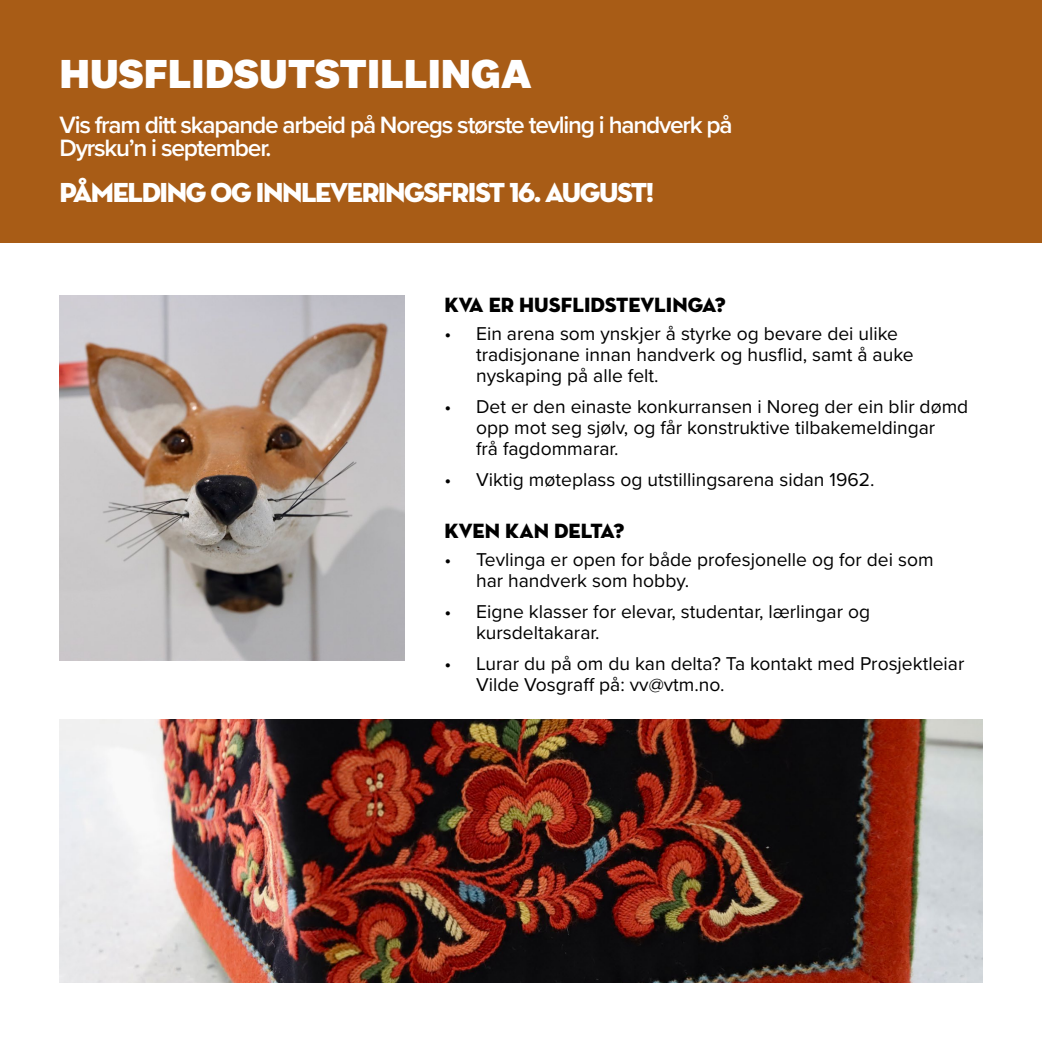
<style>
.page{position:relative;width:1042px;height:1042px;background:#fff}
.page>*{position:absolute;margin:0;border:0;box-sizing:border-box;transform-origin:0 0}
.t1{font:800 42px "National 2";color:#fff}
.t2{font:28px "Neutraface Display Titling";letter-spacing:-.05em;color:#fff}
.t3{font:600 24.5px/23.3px "Proxima Nova";letter-spacing:-.05em;color:#fff}
.t4{font:21px "Neutraface Display Titling";color:#000}
.t5{font:19.25px/21px "Proxima Nova";color:#000}
</style>
<div class="page">
<div style="left:0;top:0;width:1042px;height:243px;background:#a85c16"></div>
<img style="left:60px;top:720px;width:922px;height:262px">
<img style="left:60px;top:295px;width:345px;height:366px">
<h1 class="t1" style="left:60px;top:48px;width:473px">HUSFLIDSUTSTILLINGA</h1>
<p class="t3" style="left:60px;top:112px;width:674px">Vis fram ditt skapande arbeid på Noregs største tevling i handverk på<br>Dyrsku’n i september.</p>
<h2 class="t2" style="left:60px;top:175px;width:596px">PÅMELDING OG INNLEVERINGSFRIST 16. AUGUST!</h2>
<p class="t4" style="left:444px;top:291px;width:283px">KVA ER HUSFLIDSTEVLINGA?</p>
<p class="t5" style="left:476px;top:322px;width:439px;text-indent:-31px">• Ein arena som ynskjer å styrke og bevare dei ulike tradisjonane innan handverk og husflid, samt å auke nyskaping på alle felt.</p>
<p class="t5" style="left:476px;top:395px;width:494px;text-indent:-31px">• Det er den einaste konkurransen i Noreg der ein blir dømd opp mot seg sjølv, og får konstruktive tilbakemeldingar<br>frå fagdommarar.</p>
<p class="t5" style="left:444px;top:468px;width:431px">• Viktig møteplass og utstillingsarena sidan 1962.</p>
<p class="t4" style="left:444px;top:517px;width:181px">KVEN KAN DELTA?</p>
<p class="t5" style="left:476px;top:548px;width:459px;text-indent:-31px">• Tevlinga er open for både profesjonelle og for dei som har handverk som hobby.</p>
<p class="t5" style="left:476px;top:600px;width:396px;text-indent:-31px">• Eigne klasser for elevar, studentar, lærlingar og kursdeltakarar.</p>
<p class="t5" style="left:476px;top:652px;width:490px;text-indent:-31px">• Lurar du på om du kan delta? Ta kontakt med Prosjektleiar<br>Vilde Vosgraff på: vv@vtm.no.</p>
</div>
